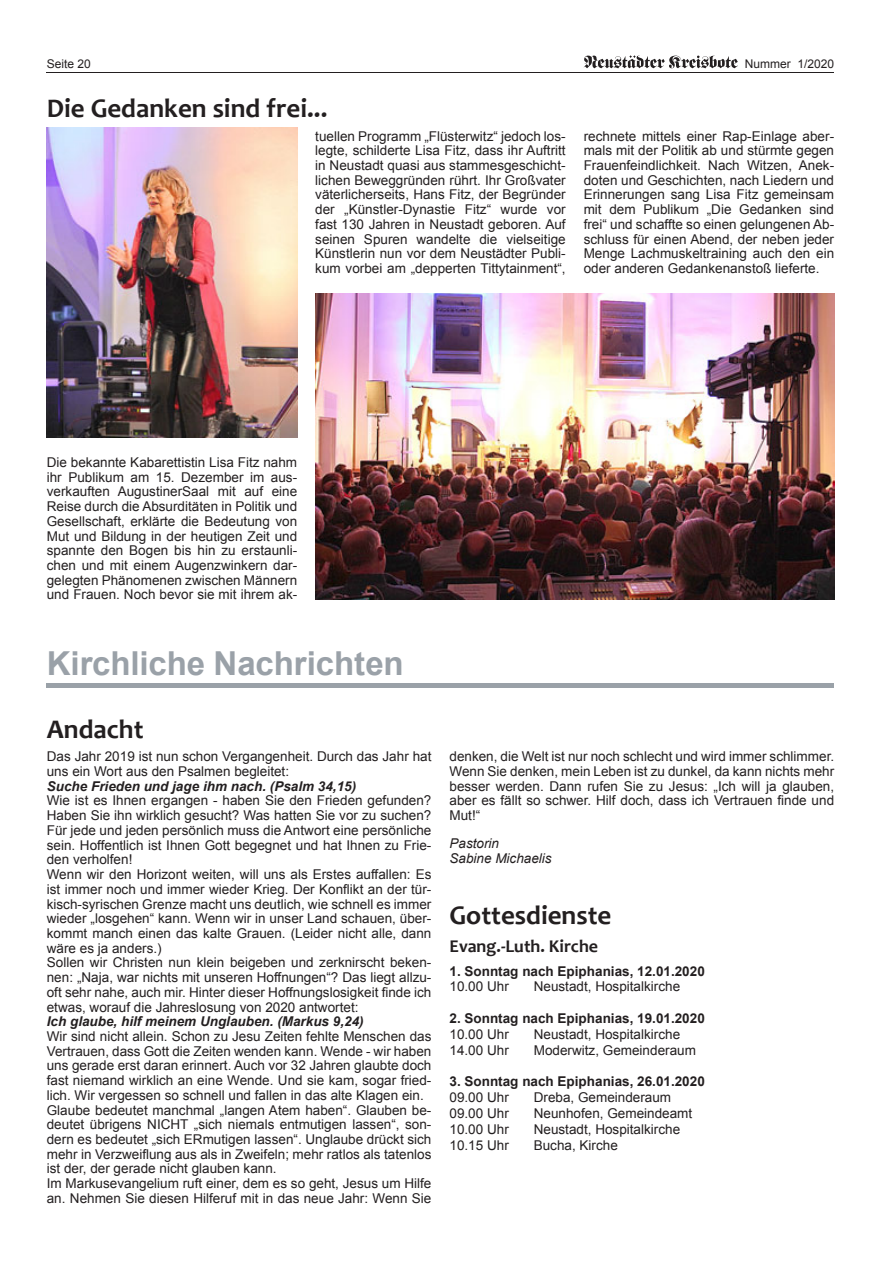
<style>
.page{position:relative;width:881px;height:1263px;background:#fff}
.page>*{position:absolute;margin:0;border:0;box-sizing:border-box;transform-origin:0 0}
.t1{font:700 33px "Arial";letter-spacing:-.005em;color:#9aa1a8}
.t2{font:700 27px "Candara";color:#231f20}
.t3{font:700 18px "Candara";color:#231f20}
.t4{font:13.5px/14.7px "Arial";color:#231f20;text-align:justify}
.t5{font:700 13.5px "Arial";color:#231f20}
.t6{font:italic 700 13.5px "Arial";color:#231f20}
.t7{font:italic 13.5px/14.7px "Arial";color:#231f20}
.t8{font:12px "Arial";color:#231f20}
</style>
<div class="page">
<hr style="left:47px;top:72px;width:786px;height:1px;background:#231f20">
<svg style="left:583px;top:55px;width:154px;height:13px"></svg>
<img style="left:47px;top:127px;width:250px;height:310px">
<img style="left:315px;top:293px;width:518px;height:307px">
<div style="left:47px;top:683px;width:786px;height:5px;background:#9aa1a8"></div>
<p class="t8" style="left:47px;top:56px;width:46px">Seite 20</p>
<p class="t8" style="left:744px;top:56px;width:91px">Nummer 1/2020</p>
<h2 class="t2" style="left:47px;top:92px;width:282px">Die Gedanken sind frei...</h2>
<p class="t4" style="left:315px;top:129px;width:252px">tuellen Programm „Flüsterwitz“ jedoch los&shy;legte, schilderte Lisa Fitz, dass ihr Auftritt in Neustadt quasi aus stammesgeschicht&shy;lichen Beweggründen rührt. Ihr Großvater väterlicherseits, Hans Fitz, der Begründer der „Künstler-Dynastie Fitz“ wurde vor fast 130 Jahren in Neustadt geboren. Auf seinen Spuren wandelte die vielseitige Künstlerin nun vor dem Neustädter Publi&shy;kum vorbei am „depperten Tittytainment“,</p>
<p class="t4" style="left:583px;top:129px;width:252px">rechnete mittels einer Rap-Einlage aber&shy;mals mit der Politik ab und stürmte gegen Frauenfeindlichkeit. Nach Witzen, Anek&shy;doten und Geschichten, nach Liedern und Erinnerungen sang Lisa Fitz gemeinsam mit dem Publikum „Die Gedanken sind frei“ und schaffte so einen gelungenen Ab&shy;schluss für einen Abend, der neben jeder Menge Lachmuskeltraining auch den ein oder anderen Gedankenanstoß lieferte.</p>
<p class="t4" style="left:47px;top:455px;width:252px">Die bekannte Kabarettistin Lisa Fitz nahm ihr Publikum am 15. Dezember im aus&shy;verkauften AugustinerSaal mit auf eine Reise durch die Absurditäten in Politik und Gesellschaft, erklärte die Bedeutung von Mut und Bildung in der heutigen Zeit und spannte den Bogen bis hin zu erstaunli&shy;chen und mit einem Augenzwinkern dar&shy;gelegten Phänomenen zwischen Männern und Frauen. Noch bevor sie mit ihrem ak-</p>
<h1 class="t1" style="left:47px;top:641px;width:358px">Kirchliche Nachrichten</h1>
<h2 class="t2" style="left:47px;top:712px;width:98px">Andacht</h2>
<p class="t4" style="left:47px;top:749px;width:386px">Das Jahr 2019 ist nun schon Vergangenheit. Durch das Jahr hat uns ein Wort aus den Psalmen begleitet:</p>
<p class="t6" style="left:47px;top:777px;width:311px">Suche Frieden und jage ihm nach. (Psalm 34,15)</p>
<p class="t4" style="left:47px;top:793px;width:386px;text-align:left">Wie ist es Ihnen ergangen - haben Sie den Frieden gefunden?<br>Haben Sie ihn wirklich gesucht? Was hatten Sie vor zu suchen?<br>Für jede und jeden persönlich muss die Antwort eine persönliche sein. Hoffentlich ist Ihnen Gott begegnet und hat Ihnen zu Frie&shy;den verholfen!<br>Wenn wir den Horizont weiten, will uns als Erstes auffallen: Es ist immer noch und immer wieder Krieg. Der Konflikt an der tür&shy;kisch-syrischen Grenze macht uns deutlich, wie schnell es immer wieder „losgehen“ kann. Wenn wir in unser Land schauen, über&shy;kommt manch einen das kalte Grauen. (Leider nicht alle, dann wäre es ja anders.)<br>Sollen wir Christen nun klein beigeben und zerknirscht beken&shy;nen: „Naja, war nichts mit unseren Hoffnungen“? Das liegt allzu&shy;oft sehr nahe, auch mir. Hinter dieser Hoffnungslosigkeit finde ich etwas, worauf die Jahreslosung von 2020 antwortet:</p>
<p class="t6" style="left:47px;top:1012px;width:318px">Ich glaube, hilf meinem Unglauben. (Markus 9,24)</p>
<p class="t4" style="left:47px;top:1029px;width:386px;text-align:left">Wir sind nicht allein. Schon zu Jesu Zeiten fehlte Menschen das Vertrauen, dass Gott die Zeiten wenden kann. Wende - wir haben uns gerade erst daran erinnert. Auch vor 32 Jahren glaubte doch fast niemand wirklich an eine Wende. Und sie kam, sogar fried&shy;lich. Wir vergessen so schnell und fallen in das alte Klagen ein.<br>Glaube bedeutet manchmal „langen Atem haben“. Glauben be&shy;deutet übrigens NICHT „sich niemals entmutigen lassen“, son&shy;dern es bedeutet „sich ERmutigen lassen“. Unglaube drückt sich mehr in Verzweiflung aus als in Zweifeln; mehr ratlos als tatenlos ist der, der gerade nicht glauben kann.<br>Im Markusevangelium ruft einer, dem es so geht, Jesus um Hilfe an. Nehmen Sie diesen Hilferuf mit in das neue Jahr: Wenn Sie</p>
<p class="t4" style="left:449px;top:749px;width:386px">denken, die Welt ist nur noch schlecht und wird immer schlimmer.<br>Wenn Sie denken, mein Leben ist zu dunkel, da kann nichts mehr besser werden. Dann rufen Sie zu Jesus: „Ich will ja glauben, aber es fällt so schwer. Hilf doch, dass ich Vertrauen finde und Mut!“</p>
<p class="t7" style="left:449px;top:836px;width:104px">Pastorin<br>Sabine Michaelis</p>
<h2 class="t2" style="left:449px;top:898px;width:163px">Gottesdienste</h2>
<h3 class="t3" style="left:449px;top:935px;width:150px">Evang.-Luth. Kirche</h3>
<p class="t5" style="left:449px;top:962px;width:257px">1. Sonntag nach Epiphanias, 12.01.2020</p>
<p class="t4" style="left:449px;top:979px;width:61px">10.00 Uhr</p>
<p class="t4" style="left:533px;top:979px;width:148px">Neustadt, Hospitalkirche</p>
<p class="t5" style="left:449px;top:1009px;width:257px">2. Sonntag nach Epiphanias, 19.01.2020</p>
<p class="t4" style="left:449px;top:1027px;width:61px">10.00 Uhr</p>
<p class="t4" style="left:533px;top:1027px;width:148px">Neustadt, Hospitalkirche</p>
<p class="t4" style="left:449px;top:1043px;width:61px">14.00 Uhr</p>
<p class="t4" style="left:533px;top:1043px;width:164px">Moderwitz, Gemeinderaum</p>
<p class="t5" style="left:449px;top:1072px;width:257px">3. Sonntag nach Epiphanias, 26.01.2020</p>
<p class="t4" style="left:449px;top:1090px;width:61px">09.00 Uhr</p>
<p class="t4" style="left:533px;top:1090px;width:139px">Dreba, Gemeinderaum</p>
<p class="t4" style="left:449px;top:1106px;width:61px">09.00 Uhr</p>
<p class="t4" style="left:533px;top:1106px;width:160px">Neunhofen, Gemeindeamt</p>
<p class="t4" style="left:449px;top:1122px;width:61px">10.00 Uhr</p>
<p class="t4" style="left:533px;top:1122px;width:148px">Neustadt, Hospitalkirche</p>
<p class="t4" style="left:449px;top:1138px;width:61px">10.15 Uhr</p>
<p class="t4" style="left:533px;top:1138px;width:86px">Bucha, Kirche</p>
</div>
